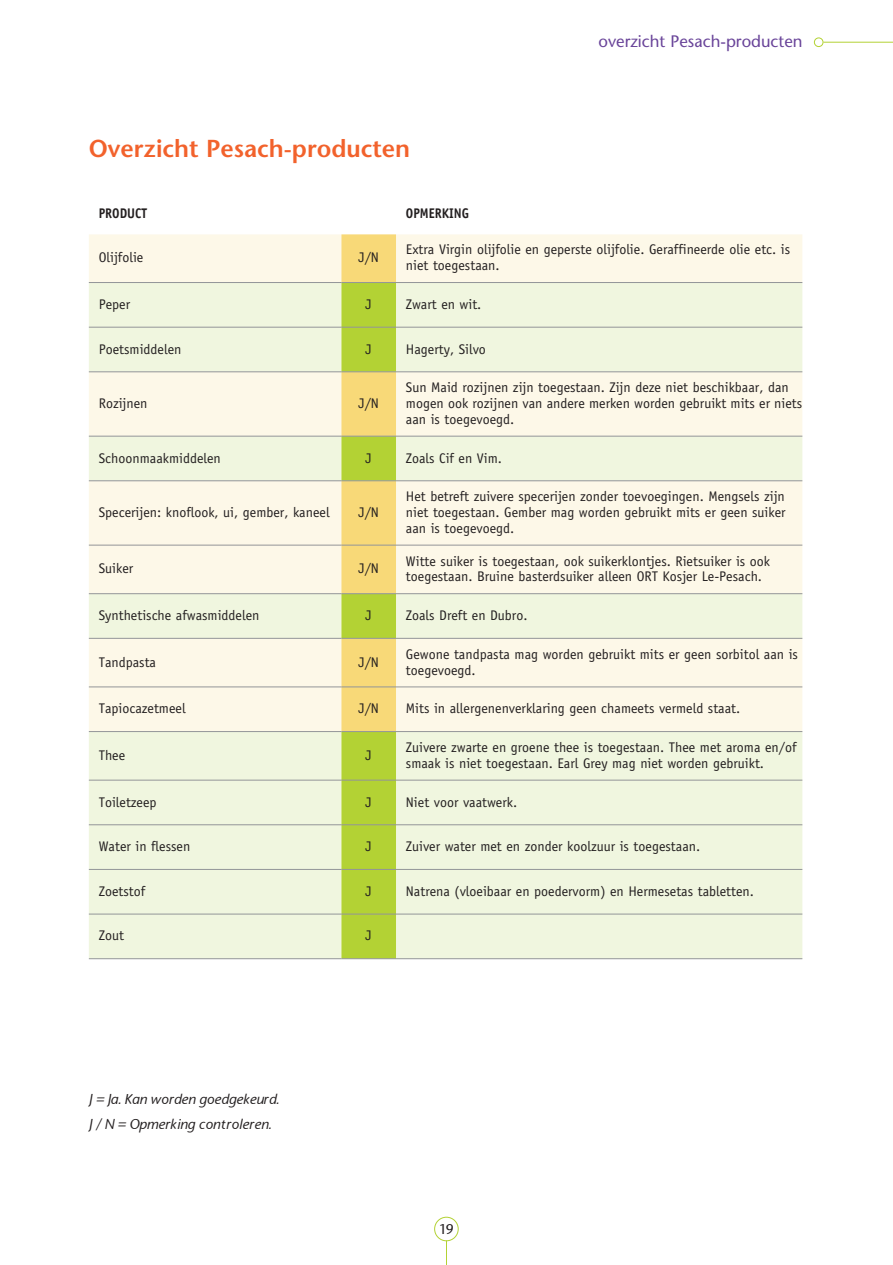
<style>
.page{position:relative;width:893px;height:1265px;background:#fff}
.page>*{position:absolute;margin:0;border:0;box-sizing:border-box;transform-origin:0 0}
.t1{font:600 24.5px "Stone Sans";color:#f2622c}
.t2{font:16.62px "Stone Sans";color:#694499}
.t3{font:14px/15.8px "Officina Sans";color:#231f20}
.t4{font:italic 500 14px/25.2px "Stone Sans";color:#231f20}
.t5{font:700 14px "Officina Sans";color:#231f20;scale:.9 1}
.t6{font:14px "Stone Sans";color:#231f20}
</style>
<div class="page">
<div style="left:434px;top:1217px;width:25px;height:24px;border:1px solid #b3d234;border-radius:50%"></div>
<svg style="left:446px;top:1240px;width:1px;height:25px"></svg>
<hr style="left:823px;top:42px;width:70px;height:1px;background:#b3d234">
<div style="left:814px;top:37px;width:9px;height:10px;border:1px solid #b3d234;border-radius:50%"></div>
<div style="left:89px;top:234px;width:713px;height:48px;background:#fdf8e8"></div>
<svg style="left:89px;top:283px;width:713px;height:675px;fill:#f0f6df"></svg>
<svg style="left:341px;top:234px;width:55px;height:724px"></svg>
<hr style="left:89px;top:282px;width:252px;height:1px;background:#939598">
<hr style="left:341px;top:282px;width:55px;height:1px;background:#939598">
<hr style="left:396px;top:282px;width:406px;height:1px;background:#939598">
<hr style="left:89px;top:327px;width:252px;height:1px;background:#939598">
<hr style="left:341px;top:327px;width:55px;height:1px;background:#939598">
<hr style="left:396px;top:327px;width:406px;height:1px;background:#939598">
<hr style="left:89px;top:371px;width:252px;height:1px;background:#939598">
<hr style="left:341px;top:371px;width:55px;height:1px;background:#939598">
<hr style="left:396px;top:371px;width:406px;height:1px;background:#939598">
<hr style="left:89px;top:436px;width:252px;height:1px;background:#939598">
<hr style="left:341px;top:436px;width:55px;height:1px;background:#939598">
<hr style="left:396px;top:436px;width:406px;height:1px;background:#939598">
<hr style="left:89px;top:480px;width:252px;height:1px;background:#939598">
<hr style="left:341px;top:480px;width:55px;height:1px;background:#939598">
<hr style="left:396px;top:480px;width:406px;height:1px;background:#939598">
<hr style="left:89px;top:545px;width:252px;height:1px;background:#939598">
<hr style="left:341px;top:545px;width:55px;height:1px;background:#939598">
<hr style="left:396px;top:545px;width:406px;height:1px;background:#939598">
<hr style="left:89px;top:593px;width:252px;height:1px;background:#939598">
<hr style="left:341px;top:593px;width:55px;height:1px;background:#939598">
<hr style="left:396px;top:593px;width:406px;height:1px;background:#939598">
<hr style="left:89px;top:638px;width:252px;height:1px;background:#939598">
<hr style="left:341px;top:638px;width:55px;height:1px;background:#939598">
<hr style="left:396px;top:638px;width:406px;height:1px;background:#939598">
<hr style="left:89px;top:686px;width:252px;height:1px;background:#939598">
<hr style="left:341px;top:686px;width:55px;height:1px;background:#939598">
<hr style="left:396px;top:686px;width:406px;height:1px;background:#939598">
<hr style="left:89px;top:731px;width:252px;height:1px;background:#939598">
<hr style="left:341px;top:731px;width:55px;height:1px;background:#939598">
<hr style="left:396px;top:731px;width:406px;height:1px;background:#939598">
<hr style="left:89px;top:780px;width:252px;height:1px;background:#939598">
<hr style="left:341px;top:780px;width:55px;height:1px;background:#939598">
<hr style="left:396px;top:780px;width:406px;height:1px;background:#939598">
<hr style="left:89px;top:824px;width:252px;height:1px;background:#939598">
<hr style="left:341px;top:824px;width:55px;height:1px;background:#939598">
<hr style="left:396px;top:824px;width:406px;height:1px;background:#939598">
<hr style="left:89px;top:869px;width:252px;height:1px;background:#939598">
<hr style="left:341px;top:869px;width:55px;height:1px;background:#939598">
<hr style="left:396px;top:869px;width:406px;height:1px;background:#939598">
<hr style="left:89px;top:914px;width:252px;height:1px;background:#939598">
<hr style="left:341px;top:914px;width:55px;height:1px;background:#939598">
<hr style="left:396px;top:914px;width:406px;height:1px;background:#939598">
<hr style="left:89px;top:958px;width:252px;height:1px;background:#939598">
<hr style="left:341px;top:958px;width:55px;height:1px;background:#939598">
<hr style="left:396px;top:958px;width:406px;height:1px;background:#939598">
<h1 class="t1" style="left:89px;top:134px;width:323px">Overzicht Pesach-producten</h1>
<p class="t2" style="left:599px;top:31px;width:205px">overzicht Pesach-producten</p>
<p class="t5" style="left:99px;top:204px;width:55px">PRODUCT</p>
<p class="t5" style="left:406px;top:204px;width:72px">OPMERKING</p>
<p class="t3" style="left:99px;top:250px;width:46px">Olijfolie</p>
<p class="t3" style="left:358px;top:250px;width:22px">J/N</p>
<p class="t3" style="left:406px;top:242px;width:386px">Extra Virgin olijfolie en geperste olijfolie. Geraffineerde olie etc. is niet toegestaan.</p>
<p class="t3" style="left:99px;top:296px;width:33px">Peper</p>
<p class="t3" style="left:366px;top:296px;width:8px">J</p>
<p class="t3" style="left:406px;top:296px;width:77px">Zwart en wit.</p>
<p class="t3" style="left:99px;top:341px;width:84px">Poetsmiddelen</p>
<p class="t3" style="left:366px;top:341px;width:8px">J</p>
<p class="t3" style="left:406px;top:341px;width:81px">Hagerty, Silvo</p>
<p class="t3" style="left:99px;top:395px;width:50px">Rozijnen</p>
<p class="t3" style="left:358px;top:395px;width:22px">J/N</p>
<p class="t3" style="left:406px;top:380px;width:398px">Sun Maid rozijnen zijn toegestaan. Zijn deze niet beschikbaar, dan mogen ook rozijnen van andere merken worden gebruikt mits er niets aan is toegevoegd.</p>
<p class="t3" style="left:99px;top:450px;width:124px">Schoonmaakmiddelen</p>
<p class="t3" style="left:366px;top:450px;width:8px">J</p>
<p class="t3" style="left:406px;top:450px;width:98px">Zoals Cif en Vim.</p>
<p class="t3" style="left:99px;top:504px;width:232px">Specerijen: knoflook, ui, gember, kaneel</p>
<p class="t3" style="left:358px;top:504px;width:22px">J/N</p>
<p class="t3" style="left:406px;top:489px;width:381px;text-align:justify">Het betreft zuivere specerijen zonder toevoegingen. Mengsels zijn niet toegestaan. Gember mag worden gebruikt mits er geen suiker aan is toegevoegd.</p>
<p class="t3" style="left:99px;top:561px;width:36px">Suiker</p>
<p class="t3" style="left:358px;top:561px;width:22px">J/N</p>
<p class="t3" style="left:406px;top:553px;width:366px">Witte suiker is toegestaan, ook suikerklontjes. Rietsuiker is ook toegestaan. Bruine basterdsuiker alleen ORT Kosjer Le-Pesach.</p>
<p class="t3" style="left:99px;top:607px;width:162px">Synthetische afwasmiddelen</p>
<p class="t3" style="left:366px;top:607px;width:8px">J</p>
<p class="t3" style="left:406px;top:607px;width:123px">Zoals Dreft en Dubro.</p>
<p class="t3" style="left:99px;top:654px;width:59px">Tandpasta</p>
<p class="t3" style="left:358px;top:654px;width:22px">J/N</p>
<p class="t3" style="left:406px;top:646px;width:394px">Gewone tandpasta mag worden gebruikt mits er geen sorbitol aan is toegevoegd.</p>
<p class="t3" style="left:99px;top:701px;width:88px">Tapiocazetmeel</p>
<p class="t3" style="left:358px;top:701px;width:22px">J/N</p>
<p class="t3" style="left:406px;top:701px;width:336px">Mits in allergenenverklaring geen chameets vermeld staat.</p>
<p class="t3" style="left:99px;top:747px;width:28px">Thee</p>
<p class="t3" style="left:366px;top:747px;width:8px">J</p>
<p class="t3" style="left:406px;top:739px;width:392px">Zuivere zwarte en groene thee is toegestaan. Thee met aroma en/of smaak is niet toegestaan. Earl Grey mag niet worden gebruikt.</p>
<p class="t3" style="left:99px;top:794px;width:59px">Toiletzeep</p>
<p class="t3" style="left:366px;top:794px;width:8px">J</p>
<p class="t3" style="left:406px;top:794px;width:113px">Niet voor vaatwerk.</p>
<p class="t3" style="left:99px;top:839px;width:93px">Water in flessen</p>
<p class="t3" style="left:366px;top:839px;width:8px">J</p>
<p class="t3" style="left:406px;top:839px;width:296px">Zuiver water met en zonder koolzuur is toegestaan.</p>
<p class="t3" style="left:99px;top:883px;width:48px">Zoetstof</p>
<p class="t3" style="left:366px;top:883px;width:8px">J</p>
<p class="t3" style="left:406px;top:883px;width:350px">Natrena (vloeibaar en poedervorm) en Hermesetas tabletten.</p>
<p class="t3" style="left:99px;top:928px;width:27px">Zout</p>
<p class="t3" style="left:366px;top:928px;width:8px">J</p>
<p class="t4" style="left:89px;top:1086px;width:192px">J = Ja. Kan worden goedgekeurd.<br>J / N = Opmerking controleren.</p>
<p class="t6" style="left:439px;top:1220px;width:16px">19</p>
</div>
